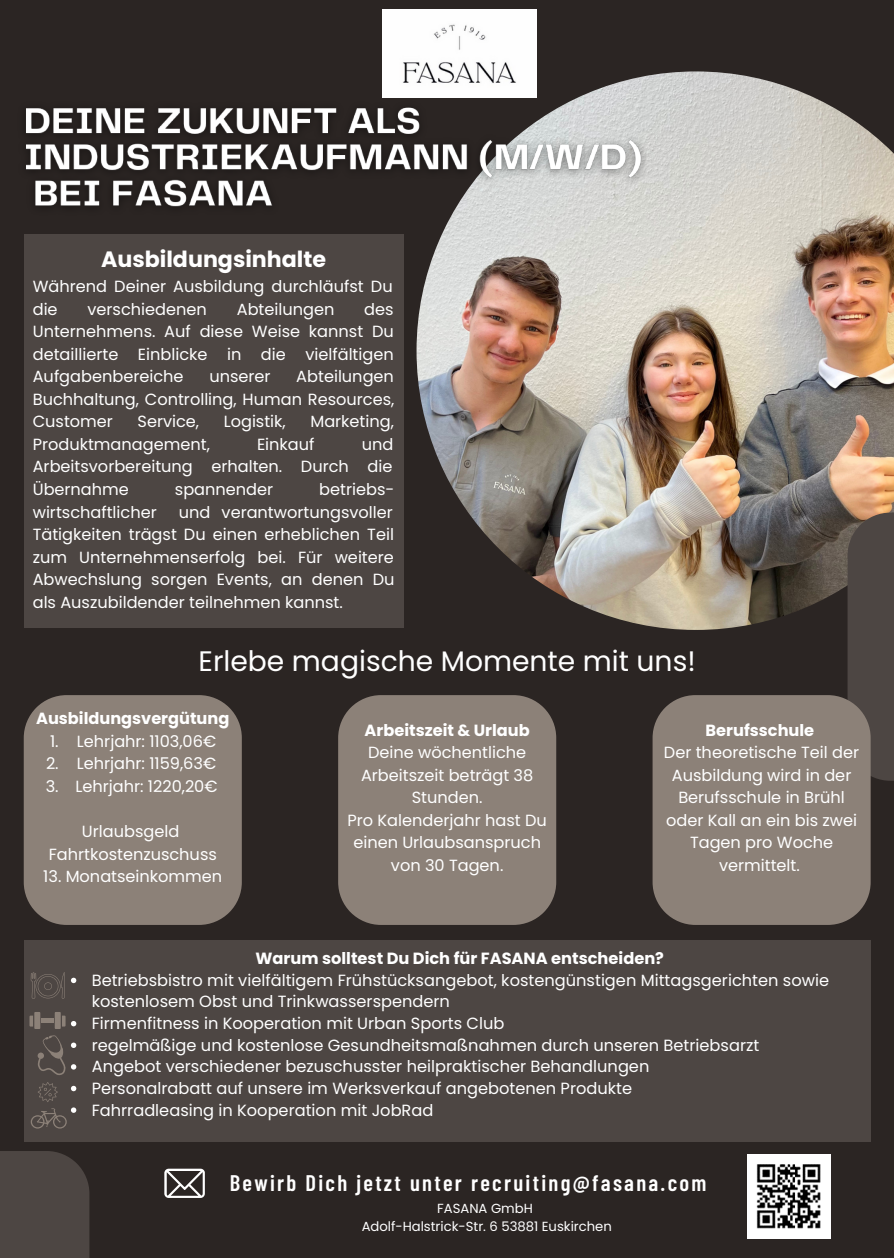
<style>
.page{position:relative;width:894px;height:1258px;background:#fff}
.page>*{position:absolute;margin:0;border:0;box-sizing:border-box;transform-origin:0 0}
.t1{font:28.2px "Poppins";color:#fff}
.t2{font:600 22.5px "Barlow Condensed";letter-spacing:.1em;color:#fff}
.t3{font:700 22.2px "Poppins";color:#fff}
.t4{font:16.2px/22.5px "Poppins";color:#fff;text-align:justify}
.t5{font:700 16.2px "Poppins";color:#fff}
.t6{font:13.2px/18px "Poppins";color:#fff;text-align:center}
</style>
<div class="page">
<div style="left:0;top:0;width:893px;height:1258px;background:#2b2523"></div>
<img style="left:416px;top:71px;width:477px;height:559px">
<div style="left:847px;top:513px;width:46px;height:268px;background:#4d4643"></div>
<div style="left:0;top:1151px;width:89px;height:107px;background:#4d4643"></div>
<svg style="left:164px;top:1168px;width:41px;height:30px"></svg>
<img style="left:747px;top:1155px;width:83px;height:83px">
<img style="left:383px;top:10px;width:153px;height:82px">
<div style="left:24px;top:941px;width:846px;height:201px;background:#4d4643"></div>
<div style="left:24px;top:234px;width:379px;height:394px;background:#4d4643"></div>
<div style="left:24px;top:695px;width:218px;height:230px;background:#8c8178"></div>
<div style="left:338px;top:695px;width:218px;height:230px;background:#8c8178"></div>
<div style="left:652px;top:695px;width:218px;height:230px;background:#8c8178"></div>
<svg style="left:31px;top:972px;width:33px;height:27px"></svg>
<svg style="left:29px;top:1015px;width:4px;height:11px"></svg>
<div style="left:41px;top:1018px;width:12px;height:5px;background:#8c8178"></div>
<div style="left:34px;top:1012px;width:6px;height:17px;background:#8c8178"></div>
<div style="left:55px;top:1012px;width:6px;height:17px;background:#8c8178"></div>
<img style="left:26px;top:92px;width:640px;height:138px">
<svg style="left:71px;top:978px;width:5px;height:5px"></svg>
<svg style="left:62px;top:1015px;width:14px;height:11px"></svg>
<svg style="left:38px;top:1035px;width:38px;height:40px"></svg>
<svg style="left:31px;top:1082px;width:45px;height:46px"></svg>
<h3 class="t3" style="left:101px;top:244px;width:226px">Ausbildungsinhalte</h3>
<p class="t4" style="left:33px;top:275px;width:361px">Während Deiner Ausbildung durchläufst Du die</p>
<p class="t4" style="left:87px;top:298px;width:121px">verschiedenen</p>
<p class="t4" style="left:237px;top:298px;width:99px">Abteilungen</p>
<p class="t4" style="left:33px;top:298px;width:362px;text-indent:331px">des Unternehmens. Auf diese Weise kannst Du detaillierte Einblicke in die vielfältigen Aufgabenbereiche</p>
<p class="t4" style="left:33px;top:365px;width:363px;text-indent:263px">Abteilungen Buchhaltung, Controlling, Human Resources, Customer</p>
<p class="t4" style="left:209px;top:365px;width:63px">unserer</p>
<p class="t4" style="left:137px;top:410px;width:63px">Service,</p>
<p class="t4" style="left:224px;top:410px;width:64px">Logistik,</p>
<p class="t4" style="left:310px;top:410px;width:85px">Marketing,</p>
<p class="t4" style="left:33px;top:433px;width:178px">Produktmanagement,</p>
<p class="t4" style="left:257px;top:433px;width:59px">Einkauf</p>
<p class="t4" style="left:33px;top:433px;width:362px;text-indent:329px">und Arbeitsvorbereitung erhalten. Durch die Übernahme</p>
<p class="t4" style="left:175px;top:478px;width:100px">spannender</p>
<p class="t4" style="left:319px;top:478px;width:77px">betriebs-</p>
<p class="t4" style="left:33px;top:500px;width:125px">wirtschaftlicher</p>
<p class="t4" style="left:33px;top:500px;width:363px;text-indent:146px">und verantwortungsvoller Tätigkeiten trägst Du einen erheblichen Teil zum Unternehmenserfolg bei. Für weitere Abwechslung sorgen Events, an denen Du als Auszubildender teilnehmen kannst.</p>
<h1 class="t1" style="left:198px;top:641px;width:498px">Erlebe magische Momente mit uns!</h1>
<p class="t5" style="left:36px;top:707px;width:195px">Ausbildungsvergütung</p>
<p class="t4" style="left:46px;top:730px;width:14px">1.<br>2.<br>3.</p>
<p class="t4" style="left:49px;top:820px;width:170px;text-align:center">Urlaubsgeld<br>Fahrtkostenzuschuss</p>
<p class="t4" style="left:43px;top:865px;width:180px">13. Monatseinkommen</p>
<p class="t4" style="left:75px;top:730px;width:144px">Lehrjahr: 1103,06€ Lehrjahr: 1159,63€ Lehrjahr: 1220,20€</p>
<p class="t5" style="left:364px;top:719px;width:166px">Arbeitszeit &amp; Urlaub</p>
<p class="t4" style="left:347px;top:741px;width:201px;text-align:center">Deine wöchentliche<br>Arbeitszeit beträgt 38<br>Stunden.<br>Pro Kalenderjahr hast Du einen Urlaubsanspruch von 30 Tagen.</p>
<p class="t5" style="left:705px;top:719px;width:110px">Berufsschule</p>
<p class="t4" style="left:663px;top:741px;width:197px;text-align:center">Der theoretische Teil der<br>Ausbildung wird in der<br>Berufsschule in Brühl oder Kall an ein bis zwei<br>Tagen pro Woche vermittelt.</p>
<p class="t5" style="left:255px;top:947px;width:410px">Warum solltest Du Dich für FASANA entscheiden?</p>
<p class="t4" style="left:92px;top:969px;width:738px;line-height:21.6px;text-align:left">Betriebsbistro mit vielfältigem Frühstücksangebot, kostengünstigen Mittagsgerichten sowie kostenlosem Obst und Trinkwasserspendern<br>Firmenfitness in Kooperation mit Urban Sports Club<br>regelmäßige und kostenlose Gesundheitsmaßnahmen durch unseren Betriebsarzt Angebot verschiedener bezuschusster heilpraktischer Behandlungen<br>Personalrabatt auf unsere im Werksverkauf angebotenen Produkte<br>Fahrradleasing in Kooperation mit JobRad</p>
<h2 class="t2" style="left:230px;top:1168px;width:478px">Bewirb Dich jetzt unter recruiting@fasana.com</h2>
<p class="t6" style="left:361px;top:1199px;width:251px">FASANA GmbH<br>Adolf-Halstrick-Str. 6 53881 Euskirchen</p>
</div>
